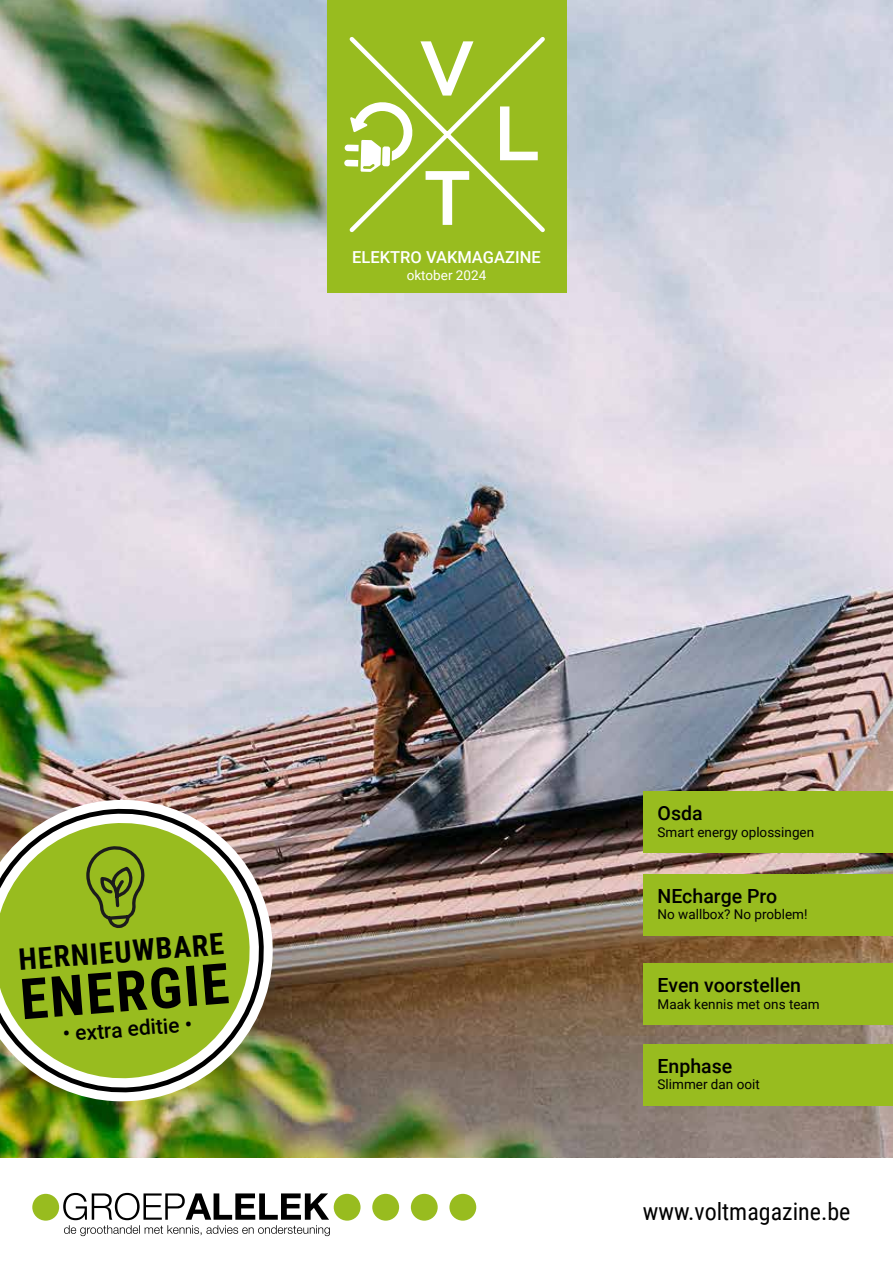
<style>
.page{position:relative;width:893px;height:1263px;background:#fff}
.page>*{position:absolute;margin:0;border:0;box-sizing:border-box;transform-origin:0 0}
.t1{font:700 56.4px "Roboto Condensed";color:#000}
.t2{font:700 29.7px "Roboto Condensed";color:#000}
.t3{font:24px "Roboto Condensed";color:#000}
.t4{font:500 21px "Roboto";color:#000}
.t5{font:500 19.5px "Roboto";color:#000}
.t6{font:500 16.5px "Roboto";color:#fff}
.t7{font:13.5px "Roboto";color:#000}
.t8{font:13.5px "Roboto";color:#fff}
</style>
<div class="page">
<img style="left:0;top:0;width:893px;height:1157px">
<div style="left:644px;top:1044px;width:249px;height:62px;background:#98bc1f"></div>
<div style="left:644px;top:963px;width:249px;height:62px;background:#98bc1f"></div>
<div style="left:644px;top:874px;width:249px;height:62px;background:#98bc1f"></div>
<div style="left:644px;top:792px;width:249px;height:61px;background:#98bc1f"></div>
<div style="left:327px;top:0;width:239px;height:292px;background:#98bc1f"></div>
<svg style="left:344px;top:37px;width:201px;height:196px"></svg>
<div style="left:32px;top:1194px;width:27px;height:26px;background:#98bc1f;border-radius:50%"></div>
<div style="left:334px;top:1194px;width:27px;height:26px;background:#98bc1f;border-radius:50%"></div>
<div style="left:372px;top:1194px;width:27px;height:26px;background:#98bc1f;border-radius:50%"></div>
<div style="left:411px;top:1194px;width:27px;height:26px;background:#98bc1f;border-radius:50%"></div>
<div style="left:449px;top:1194px;width:27px;height:26px;background:#98bc1f;border-radius:50%"></div>
<svg style="left:63px;top:1193px;width:267px;height:43px"></svg>
<img style="left:0;top:794px;width:279px;height:313px">
<img style="left:0;top:806px;width:267px;height:289px">
<svg style="left:88px;top:823px;width:58px;height:169px;background:#8aa920"></svg>
<p class="t6" style="left:352px;top:246px;width:190px">ELEKTRO VAKMAGAZINE</p>
<p class="t8" style="left:407px;top:265px;width:81px">oktober 2024</p>
<h2 class="t2" style="left:17px;top:940px;width:207px;rotate:-5deg">HERNIEUWBARE</h2>
<h1 class="t1" style="left:17px;top:961px;width:211px;rotate:-5deg">ENERGIE</h1>
<h3 class="t4" style="left:62px;top:1019px;width:131px;rotate:-4deg">• extra editie •</h3>
<h3 class="t5" style="left:658px;top:800px;width:47px">Osda</h3>
<p class="t7" style="left:658px;top:822px;width:158px">Smart energy oplossingen</p>
<h3 class="t5" style="left:658px;top:883px;width:121px">NEcharge Pro</h3>
<p class="t7" style="left:658px;top:905px;width:151px">No wallbox? No problem!</p>
<h3 class="t5" style="left:658px;top:972px;width:145px">Even voorstellen</h3>
<p class="t7" style="left:658px;top:994px;width:164px">Maak kennis met ons team</p>
<h3 class="t5" style="left:658px;top:1052px;width:76px">Enphase</h3>
<p class="t7" style="left:658px;top:1075px;width:104px">Slimmer dan ooit</p>
<h3 class="t3" style="left:643px;top:1195px;width:209px">www.voltmagazine.be</h3>
</div>
